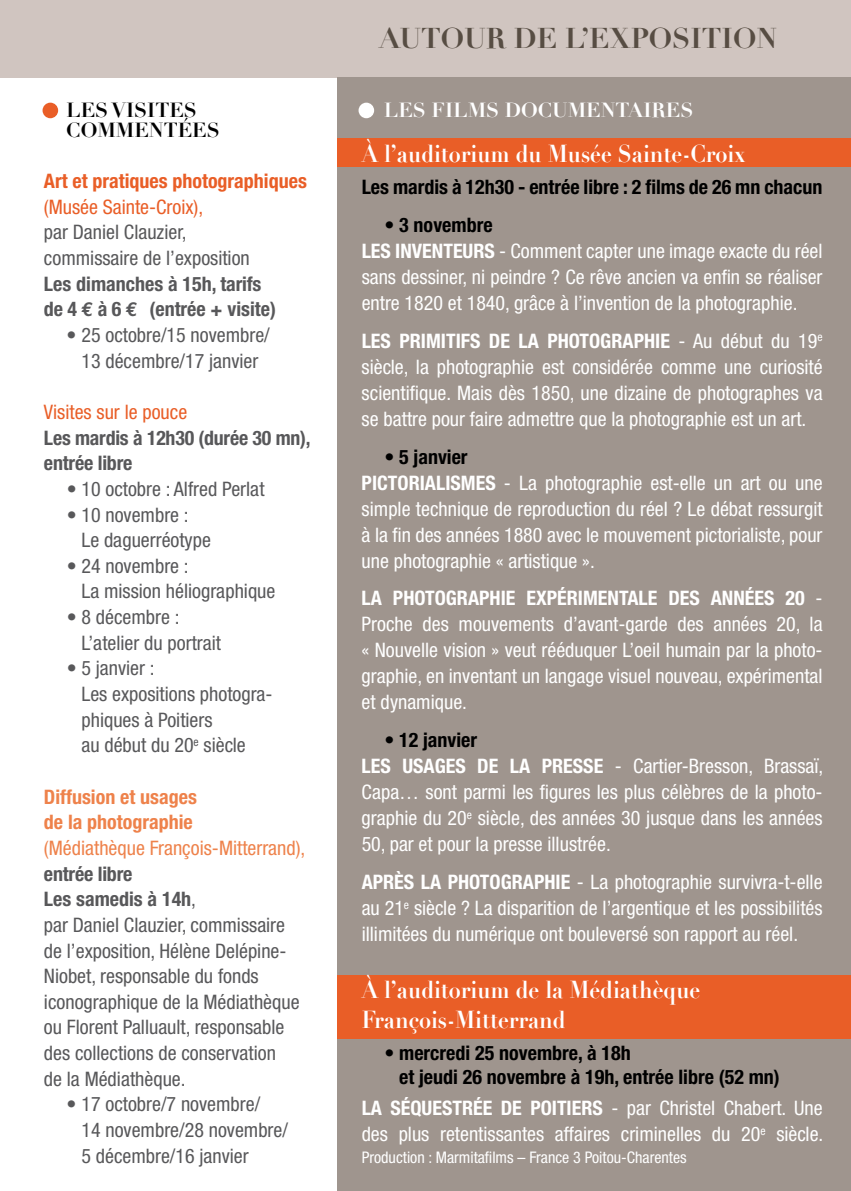
<style>
.page{position:relative;width:851px;height:1191px;background:#fff}
.page>*{position:absolute;margin:0;border:0;box-sizing:border-box;transform-origin:0 0}
.t1{font:700 28px "Didot";color:#574d43}
.t2{font:700 24px/30px "Didot";color:#fff;scale:.9 1}
.t3{font:condensed 20px/26px "Helvetica Neue";color:#fff;text-align:justify}
.t4{font:condensed 20px/25.6px "Helvetica Neue";color:#58585a}
.t5{font:700 condensed 20px/24px "Helvetica Neue";color:#000}
.t6{font:700 condensed 20px/25.6px "Helvetica Neue";letter-spacing:-.01em;color:#58585a}
.t7{font:700 condensed 20px "Helvetica Neue";color:#fff}
.t8{font:condensed 20px "Helvetica Neue";color:#e95e27}
.t9{font:700 condensed 20px/25.6px "Helvetica Neue";color:#ee824b}
.t10{font:condensed 20px "Helvetica Neue";color:#ee824b}
.t11{font:700 condensed 20px "Helvetica Neue";color:#e95e27}
.t12{font:700 20px "Didot";color:#fff}
.t13{font:700 20px/19.6px "Didot";color:#000}
.t14{font:condensed 16px "Helvetica Neue";color:#fff}
.s1{font-family:"Euro Mono";font-stretch:normal}
.s2{font-weight:700}
.s3{font-weight:700;color:#000}
</style>
<div class="page">
<div style="left:0;top:0;width:850px;height:78px;background:#d0c5c0"></div>
<div style="left:337px;top:78px;width:513px;height:1113px;background:#9f958e"></div>
<div style="left:337px;top:138px;width:513px;height:29px;background:#e95e27"></div>
<div style="left:337px;top:975px;width:513px;height:64px;background:#e95e27"></div>
<div style="left:43px;top:103px;width:15px;height:15px;background:#e95e27;border-radius:50%"></div>
<div style="left:358px;top:103px;width:16px;height:15px;background:#fff;border-radius:50%"></div>
<p class="t13" style="left:66px;top:101px;width:117px">LES VISITES<br>COMME</p>
<p class="t13" style="left:149px;top:120px;width:58px">NTÉES</p>
<p class="t11" style="left:44px;top:169px;width:264px">Art et pratiques photographiques</p>
<p class="t8" style="left:44px;top:195px;width:161px">(musée Sainte-Croix),</p>
<p class="t4" style="left:44px;top:219px;width:207px">par Daniel Clauzier, commissaire de l’exposition</p>
<p class="t6" style="left:44px;top:270px;width:233px">Les dimanches à 15h, tarifs de 4 <span class="s1">e</span> à 6 <span class="s1">e</span> (entrée + visite)</p>
<p class="t4" style="left:67px;top:322px;width:205px;text-align:center">• 25 octobre/15 novembre/<br>13 décembre/17 janvier</p>
<p class="t8" style="left:44px;top:400px;width:145px">Visites sur le pouce</p>
<p class="t6" style="left:44px;top:424px;width:268px">Les mardis à 12h30 (durée 30 mn), entrée libre</p>
<p class="t4" style="left:67px;top:476px;width:199px">• 10 octobre : Alfred Perlat</p>
<p class="t4" style="left:81px;top:501px;width:131px;text-indent:-15px">• 10 novembre : le daguerréotype</p>
<p class="t4" style="left:81px;top:553px;width:195px;text-indent:-15px">• 24 novembre :<br>la mission héliographique</p>
<p class="t4" style="left:81px;top:604px;width:141px;text-indent:-15px">• 8 décembre : l’atelier du portrait</p>
<p class="t4" style="left:81px;top:655px;width:192px;text-indent:-15px">• 5 janvier :<br>les expositions photogra&shy;phiques à Poitiers<br>au début du 20<sup>e</sup> siècle</p>
<p class="t9" style="left:44px;top:783px;width:154px">Diffusion et usages de la photographie</p>
<p class="t10" style="left:44px;top:836px;width:263px">(médiathèque François-Mitterrand),</p>
<p class="t4" style="left:44px;top:860px;width:257px"><span class="s2">entrée libre<br>Les samedis à 14h</span>,<br>par Daniel Clauzier, commissaire de l’exposition, Hélène Delépine-<br>Niobet, responsable du fonds iconographique de la Médiathèque ou Florent Palluault, responsable des collections de conservation<br>de la Médiathèque.</p>
<p class="t4" style="left:81px;top:1091px;width:208px;text-indent:-15px">• 17 octobre/7 novembre/<br>14 novembre/28 novembre/<br>5 décembre/16 janvier</p>
<h1 class="t1" style="left:379px;top:21px;width:399px">AUTOUR DE L’EXPOSITION</h1>
<p class="t12" style="left:384px;top:98px;width:62px">LES FILMS</p>
<p class="t12" style="left:504px;top:98px;width:175px">DOCUMENTAIRES</p>
<p class="t2" style="left:361px;top:139px;width:427px">À L’AUDITORIUM DU MUSÉE SAINTE-CROIX</p>
<p class="t5" style="left:361px;top:175px;width:462px">Les mardis à 12h30 - entrée libre : 2 films de 26 mn chacun</p>
<p class="t5" style="left:384px;top:212px;width:110px">• 3 novembre</p>
<p class="t7" style="left:361px;top:239px;width:72px">LES INVENTEU</p>
<p class="t3" style="left:361px;top:238px;width:462px;text-indent:112px"><span class="s2">RS</span> - Comment capter une image exacte du réel sans dessiner, ni peindre ? Ce rêve ancien va enfin se réaliser entre 1820 et 1840, grâce à l’invention de la photographie.</p>
<p class="t7" style="left:361px;top:328px;width:11px">LES</p>
<p class="t3" style="left:361px;top:327px;width:462px;text-indent:38px"><span class="s2">PRIMITIFS DE LA PHOTOGRAPHIE</span> - Au début du 19<sup>e </sup>siècle, la photographie est considérée comme une curiosité scientifique. Mais dès 1850, une dizaine de photographes va se battre pour faire admettre que la photographie est un art.</p>
<p class="t3" style="left:361px;top:443px;width:462px;text-align:left;text-indent:23px"><span class="s3">• 5 janvier<br></span><span class="s2">PICTORIALISMES</span> - La photographie est-elle un art ou une simple technique de reproduction du réel ? Le débat ressurgit à la fin des années 1880 avec le mouvement pictorialiste, pour une photographie « artistique ».</p>
<p class="t3" style="left:361px;top:585px;width:462px"><span class="s2">LA PHOTOGRAPHIE EXPÉRIMENTALE DES ANNÉES 20</span> - Proche des mouvements d’avant-garde des années 20, la « Nouvelle vision » veut rééduquer L’oeil humain par la photo&shy;graphie, en inventant un langage visuel nouveau, expérimental et dynamique.</p>
<p class="t5" style="left:384px;top:728px;width:94px">• 12 janvier</p>
<p class="t7" style="left:361px;top:754px;width:11px">LES</p>
<p class="t7" style="left:402px;top:754px;width:172px">USAGES DE LA PRESSE</p>
<p class="t3" style="left:361px;top:753px;width:463px;text-indent:253px">- Cartier-Bresson, Brassaï, Capa… sont parmi les figures les plus célèbres de la photo&shy;graphie du 20<sup>e</sup> siècle, des années 30 jusque dans les années 50, par et pour la presse illustrée.</p>
<p class="t3" style="left:361px;top:869px;width:462px"><span class="s2">APRÈS LA PHOTOGRAPHIE</span> - La photographie survivra-t-elle au 21<sup>e</sup> siècle ? La disparition de l’argentique et les possibilités illimitées du numérique ont bouleversé son rapport au réel.</p>
<p class="t2" style="left:361px;top:974px;width:378px">À L’AUDITORIUM DE LA MÉDIATHÈQUE<br>FRANÇOIS-MITTERRAND</p>
<p class="t5" style="left:399px;top:1040px;width:382px;text-indent:-15px">• mercredi 25 novembre, à 18h<br>et jeudi 26 novembre à 19h, entrée libre (52 mn)</p>
<p class="t7" style="left:361px;top:1096px;width:71px">LA SÉQUEST</p>
<p class="t7" style="left:462px;top:1096px;width:78px">RÉE DE POITIE</p>
<p class="t3" style="left:361px;top:1095px;width:463px;text-align:right"><span class="s2">RS</span> - par Christel Chabert. Une<br>des plus retentissantes affaires criminelles du 20<sup>e</sup> siècle.</p>
<p class="t14" style="left:361px;top:1147px;width:326px">Production : Marmitafilms – France 3 Poitou-Charentes</p>
</div>
